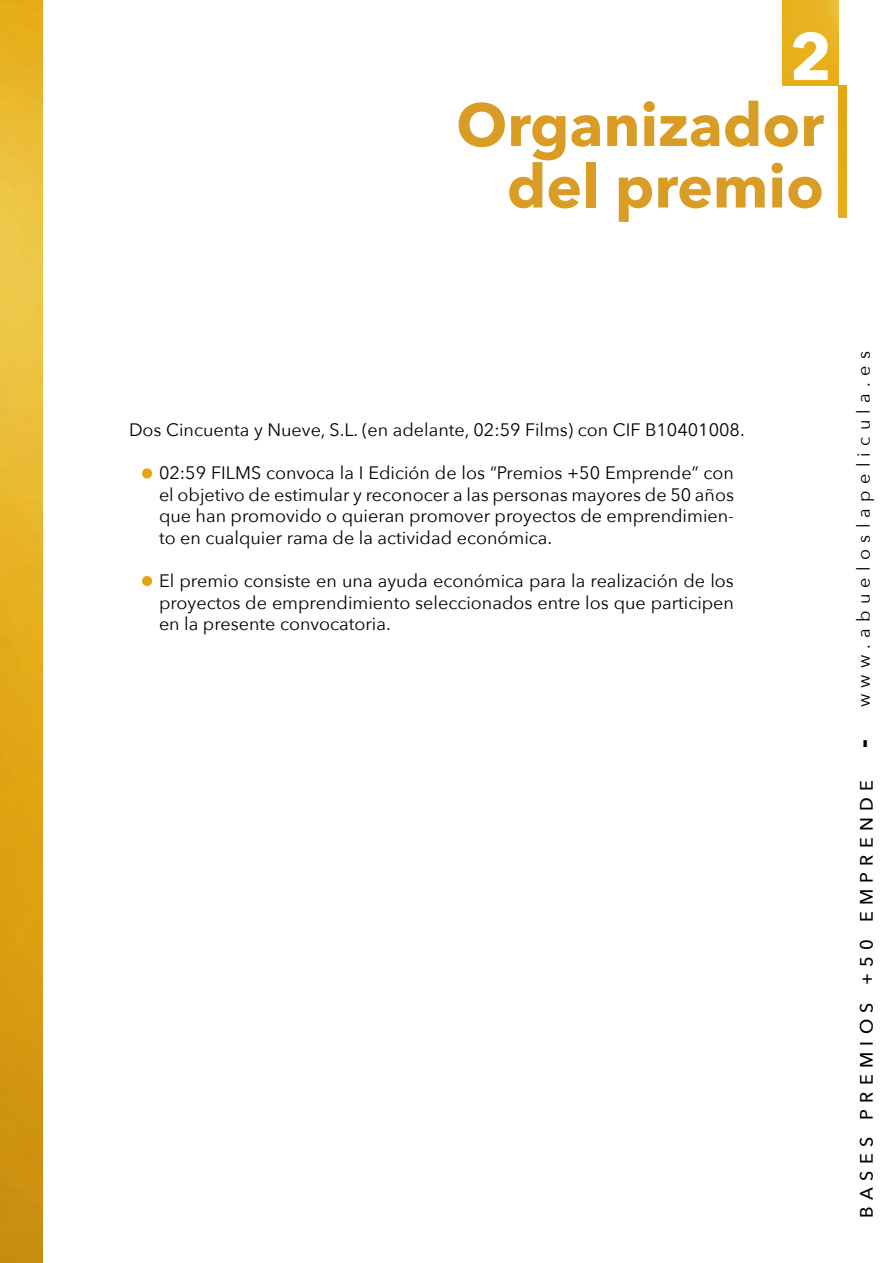
<style>
.page{position:relative;width:893px;height:1263px;background:#fff}
.page>*{position:absolute;margin:0;border:0;box-sizing:border-box;transform-origin:0 0}
.t1{font:700 66px "Avenir Next";color:#fff}
.t2{font:700 60px/61.5px "Avenir Next";color:#d99d25;text-align:right}
.t3{font:18px/21.6px "Avenir Next";color:#000;text-align:justify}
.t4{font:18px "Avenir Next";letter-spacing:.35em;color:#000}
.t5{font:500 18px "Avenir Next";letter-spacing:.35em;color:#000}
.s1{font-weight:700;font-size:27px}
</style>
<div class="page">
<img style="left:0;top:0;width:43px;height:1263px">
<img style="left:782px;top:0;width:57px;height:85px">
<img style="left:839px;top:85px;width:7px;height:133px">
<svg style="left:142px;top:576px;width:10px;height:10px"></svg>
<svg style="left:142px;top:468px;width:10px;height:10px"></svg>
<h1 class="t1" style="left:789px;top:0;width:44px">2</h1>
<h2 class="t2" style="left:456px;top:93px;width:369px">Organizador del premio</h2>
<p class="t3" style="left:129px;top:418px;width:617px">Dos Cincuenta y Nueve, S.L. (en adelante, 02:59 Films) con CIF B10401008.</p>
<p class="t3" style="left:159px;top:461px;width:576px">02:59 FILMS convoca la I Edición de los “Premios +50 Emprende” con el objetivo de estimular y reconocer a las personas mayores de 50 años que han promovido o quieran promover proyectos de emprendimien&shy;to en cualquier rama de la actividad económica.</p>
<p class="t3" style="left:159px;top:569px;width:576px">El premio consiste en una ayuda económica para la realización de los proyectos de emprendimiento seleccionados entre los que participen en la presente convocatoria.</p>
<p class="t4" style="left:848px;top:707px;width:358px;rotate:-90deg">www.abueloslapelicula.es</p>
<p class="t5" style="left:851px;top:1217px;width:480px;rotate:-90deg">BASES PREMIOS +50 EMPRENDE <span class="s1">-</span></p>
</div>
